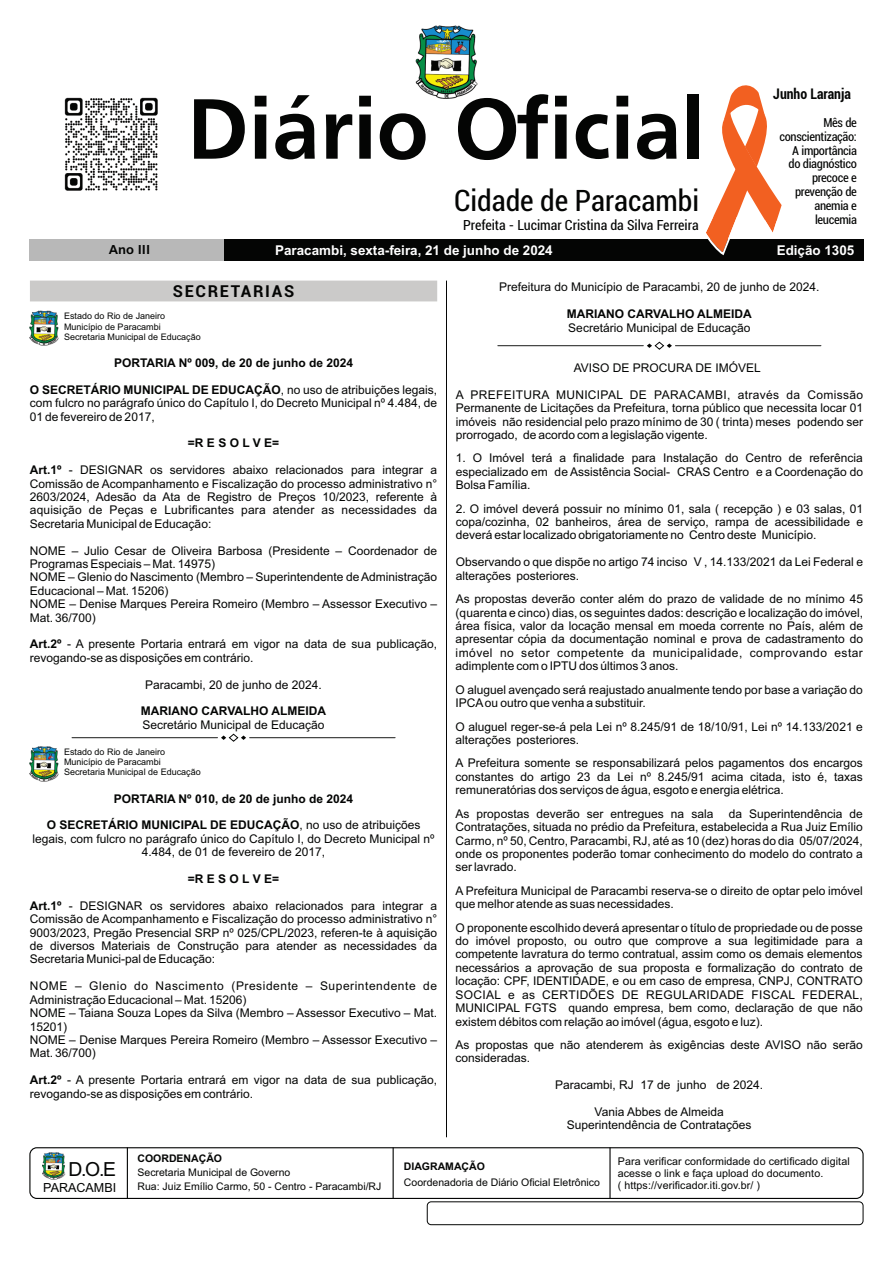
<style>
.page{position:relative;width:893px;height:1263px;background:#fff}
.page>*{position:absolute;margin:0;border:0;box-sizing:border-box;transform-origin:0 0}
.t1{font:700 89.25px "Frutiger";color:#040504}
.t2{font:condensed 29.7px "Roboto";color:#040504}
.t3{font:19.35px "Arial";color:#040504}
.t4{font:700 16.5px "Roboto";letter-spacing:.1em;color:#040504}
.t5{font:700 condensed 14.85px "Roboto";color:#040504;scale:.94 1}
.t6{font:condensed 14.1px "Roboto";color:#040504}
.t7{font:700 13.5px "Arial";color:#fff}
.t8{font:700 13.5px "Frutiger";color:#040504}
.t9{font:12.6px "Arial";color:#040504}
.t10{font:condensed 12.45px/13.8px "Roboto";letter-spacing:-.025em;color:#040504;text-align:right}
.t11{font:12px/13.4px "Arial";color:#040504;text-align:justify}
.t12{font:700 12px "Arial";color:#040504}
.t13{font:10.65px/11.9px "Arial";letter-spacing:.01em;color:#040504}
.t14{font:10.5px/13.8px "Arial";color:#040504}
.t15{font:700 10.5px "Arial";color:#040504}
.t16{font:9px/10.1px "Arial";color:#040504}
.s1{font-weight:700}
</style>
<div class="page">
<img style="left:42px;top:1152px;width:23px;height:28px">
<div style="left:29px;top:1147px;width:835px;height:52px;border:1px solid #040504;border-radius:7px"></div>
<hr style="left:609px;top:1147px;width:2px;height:52px;background:#040504">
<hr style="left:127px;top:1147px;width:1px;height:52px;background:#040504">
<hr style="left:393px;top:1147px;width:1px;height:52px;background:#040504">
<div style="left:427px;top:1202px;width:436px;height:23px;border:1px solid #040504;border-radius:4px"></div>
<hr style="left:446px;top:281px;width:1px;height:856px;background:#040504">
<div style="left:30px;top:281px;width:407px;height:20px;background:#cbcac9"></div>
<img style="left:416px;top:25px;width:61px;height:74px">
<img style="left:64px;top:97px;width:94px;height:94px">
<div style="left:224px;top:239px;width:639px;height:22px;background:#040504"></div>
<div style="left:30px;top:239px;width:194px;height:22px;background:#b8b8b8"></div>
<hr style="left:498px;top:345px;width:145px;height:1px;background:#040504">
<hr style="left:675px;top:345px;width:146px;height:1px;background:#040504">
<svg style="left:647px;top:341px;width:25px;height:9px"></svg>
<svg style="left:706px;top:85px;width:76px;height:171px"></svg>
<img style="left:30px;top:311px;width:28px;height:34px">
<hr style="left:72px;top:737px;width:145px;height:1px;background:#040504">
<hr style="left:250px;top:737px;width:145px;height:1px;background:#040504">
<svg style="left:221px;top:733px;width:25px;height:9px"></svg>
<img style="left:30px;top:746px;width:28px;height:35px">
<h1 class="t1" style="left:187px;top:94px;width:519px">Diário Oficial</h1>
<h2 class="t2" style="left:454px;top:189px;width:247px">Cidade de Paracambi</h2>
<p class="t6" style="left:463px;top:219px;width:237px">Prefeita - Lucimar Cristina da Silva Ferreira</p>
<p class="t5" style="left:773px;top:88px;width:84px">Junho Laranja</p>
<p class="t10" style="left:779px;top:117px;width:79px">Mês de conscientização:<br>A importância do diagnóstico precoce e prevenção de anemia e leucemia</p>
<p class="t8" style="left:109px;top:244px;width:43px">Ano III</p>
<p class="t8" style="left:111px;top:244px;width:35px">Ano I</p>
<p class="t7" style="left:275px;top:245px;width:279px">Paracambi, sexta-feira, 21 de junho de 2024</p>
<p class="t7" style="left:777px;top:245px;width:79px">Edição 1305</p>
<h3 class="t4" style="left:173px;top:284px;width:123px">SECRETARIAS</h3>
<p class="t16" style="left:64px;top:312px;width:138px">Estado do Rio de Janeiro<br>Município de Paracambi<br>Secretaria Municipal de Educação</p>
<p class="t12" style="left:114px;top:358px;width:241px">PORTARIA Nº 009, de 20 de junho de 2024</p>
<p class="t11" style="left:30px;top:384px;width:409px"><span class="s1">O SECRETÁRIO MUNICIPAL DE EDUCAÇÃO</span>, no uso de atribuições legais, com fulcro no parágrafo único do Capítulo I, do Decreto Municipal nº 4.484, de 01 de fevereiro de 2017,</p>
<p class="t12" style="left:188px;top:439px;width:93px">=R E S O L V E=</p>
<p class="t11" style="left:30px;top:464px;width:409px"><span class="s1">Art.1º</span> - DESIGNAR os servidores abaixo relacionados para integrar a Comissão de Acompanhamento e Fiscalização do processo administrativo n° 2603/2024, Adesão da Ata de Registro de Preços 10/2023, referente à aquisição de Peças e Lubrificantes para atender as necessidades da Secretaria Municipal de Educação:</p>
<p class="t11" style="left:30px;top:545px;width:409px;text-align:left">NOME – Julio Cesar de Oliveira Barbosa (Presidente – Coordenador de Programas Especiais – Mat. 14975)<br>NOME – Glenio do Nascimento (Membro – Superintendente de Administração Educacional – Mat. 15206)<br>NOME – Denise Marques Pereira Romeiro (Membro – Assessor Executivo – Mat. 36/700)</p>
<p class="t11" style="left:30px;top:639px;width:409px"><span class="s1">Art.2º</span> - A presente Portaria entrará em vigor na data de sua publicação, revogando-se as disposições em contrário.</p>
<p class="t11" style="left:145px;top:679px;width:178px">Paracambi, 20 de junho de 2024.</p>
<p class="t12" style="left:141px;top:707px;width:187px">MARIANO CARVALHO ALMEIDA</p>
<p class="t11" style="left:142px;top:719px;width:184px">Secretário Municipal de Educação</p>
<p class="t16" style="left:64px;top:748px;width:138px">Estado do Rio de Janeiro<br>Município de Paracambi<br>Secretaria Municipal de Educação</p>
<p class="t12" style="left:114px;top:794px;width:241px">PORTARIA Nº 010, de 20 de junho de 2024</p>
<p class="t11" style="left:33px;top:820px;width:403px;text-align:center"><span class="s1">O SECRETÁRIO MUNICIPAL DE EDUCAÇÃO</span>, no uso de atribuições legais, com fulcro no parágrafo único do Capítulo I, do Decreto Municipal nº<br>4.484, de 01 de fevereiro de 2017,</p>
<p class="t12" style="left:188px;top:874px;width:93px">=R E S O L V E=</p>
<p class="t11" style="left:30px;top:900px;width:409px"><span class="s1">Art.1º</span> - DESIGNAR os servidores abaixo relacionados para integrar a Comissão de Acompanhamento e Fiscalização do processo administrativo n° 9003/2023, Pregão Presencial SRP nº 025/CPL/2023, referen-te à aquisição de diversos Materiais de Construção para atender as necessidades da Secretaria Munici-pal de Educação:</p>
<p class="t11" style="left:30px;top:980px;width:409px;text-align:left">NOME – Glenio do Nascimento (Presidente – Superintendente de Administração Educacional – Mat. 15206)<br>NOME – Taiana Souza Lopes da Silva (Membro – Assessor Executivo – Mat.<br>15201)<br>NOME – Denise Marques Pereira Romeiro (Membro – Assessor Executivo – Mat. 36/700)</p>
<p class="t11" style="left:30px;top:1074px;width:409px"><span class="s1">Art.2º</span> - A presente Portaria entrará em vigor na data de sua publicação, revogando-se as disposições em contrário.</p>
<p class="t11" style="left:499px;top:282px;width:322px">Prefeitura do Município de Paracambi, 20 de junho de 2024.</p>
<p class="t12" style="left:567px;top:309px;width:187px">MARIANO CARVALHO ALMEIDA</p>
<p class="t11" style="left:568px;top:322px;width:184px">Secretário Municipal de Educação</p>
<p class="t11" style="left:574px;top:362px;width:189px">AVISO DE PROCURA DE IMÓVEL</p>
<p class="t11" style="left:456px;top:389px;width:409px">A PREFEITURA MUNICIPAL DE PARACAMBI, através da Comissão Permanente de Licitações da Prefeitura, torna público que necessita locar 01 imóveis não residencial pelo prazo mínimo de 30 ( trinta) meses podendo ser prorrogado, de acordo com a legislação vigente.</p>
<p class="t11" style="left:456px;top:453px;width:409px">1. O Imóvel terá a finalidade para Instalação do Centro de referência especializado em de Assistência Social- CRAS Centro e a Coordenação do Bolsa Família.</p>
<p class="t11" style="left:456px;top:503px;width:409px">2. O imóvel deverá possuir no mínimo 01, sala ( recepção ) e 03 salas, 01 copa/cozinha, 02 banheiros, área de serviço, rampa de acessibilidade e deverá estar localizado obrigatoriamente no Centro deste Município.</p>
<p class="t11" style="left:456px;top:556px;width:409px">Observando o que dispõe no artigo 74 inciso V , 14.133/2021 da Lei Federal e alterações posteriores.</p>
<p class="t11" style="left:456px;top:593px;width:409px">As propostas deverão conter além do prazo de validade de no mínimo 45 (quarenta e cinco) dias, os seguintes dados: descrição e localização do imóvel, área física, valor da locação mensal em moeda corrente no País, além de apresentar cópia da documentação nominal e prova de cadastramento do imóvel no setor competente da municipalidade, comprovando estar adimplente com o IPTU dos últimos 3 anos.</p>
<p class="t11" style="left:456px;top:684px;width:409px">O aluguel avençado será reajustado anualmente tendo por base a variação do<br>IPCAou outro que venha a substituir.</p>
<p class="t11" style="left:456px;top:721px;width:409px">O aluguel reger-se-á pela Lei nº 8.245/91 de 18/10/91, Lei nº 14.133/2021 e alterações posteriores.</p>
<p class="t11" style="left:456px;top:758px;width:409px">A Prefeitura somente se responsabilizará pelos pagamentos dos encargos constantes do artigo 23 da Lei nº 8.245/91 acima citada, isto é, taxas remuneratórias dos serviços de água, esgoto e energia elétrica.</p>
<p class="t11" style="left:456px;top:808px;width:259px">As propostas deverão ser entregues na sala</p>
<p class="t11" style="left:456px;top:808px;width:409px;text-indent:273px">da Superintendência de Contratações, situada no prédio da Prefeitura, estabelecida a Rua Juiz Emílio Carmo, nº 50, Centro, Paracambi, RJ, até as 10 (dez) horas do dia 05/07/2024, onde os proponentes poderão tomar conhecimento do modelo do contrato a ser lavrado.</p>
<p class="t11" style="left:456px;top:885px;width:409px">A Prefeitura Municipal de Paracambi reserva-se o direito de optar pelo imóvel que melhor atende as suas necessidades.</p>
<p class="t11" style="left:456px;top:922px;width:409px">O proponente escolhido deverá apresentar o título de propriedade ou de posse do imóvel proposto, ou outro que comprove a sua legitimidade para a competente lavratura do termo contratual, assim como os demais elementos necessários a aprovação de sua proposta e formalização do contrato de locação: CPF, IDENTIDADE, e ou em caso de empresa, CNPJ, CONTRATO SOCIAL e as CERTIDÕES DE REGULARIDADE FISCAL FEDERAL, MUNICIPAL FGTS quando empresa, bem como, declaração de que não existem débitos com relação ao imóvel (água, esgoto e luz).</p>
<p class="t11" style="left:456px;top:1039px;width:409px">As propostas que não atenderem às exigências deste AVISO não serão consideradas.</p>
<p class="t11" style="left:555px;top:1079px;width:210px">Paracambi, RJ 17 de junho de 2024.</p>
<p class="t11" style="left:567px;top:1106px;width:186px;text-align:center">Vania Abbes de Almeida<br>Superintendência de Contratações</p>
<h3 class="t3" style="left:69px;top:1162px;width:49px">D.O.E</h3>
<p class="t9" style="left:43px;top:1182px;width:74px">PARACAMBI</p>
<p class="t15" style="left:137px;top:1155px;width:86px">COORDENAÇÃO</p>
<p class="t14" style="left:137px;top:1166px;width:245px">Secretaria Municipal de Governo<br>Rua: Juiz Emílio Carmo, 50 - Centro - Paracambi/RJ</p>
<p class="t15" style="left:404px;top:1162px;width:83px">DIAGRAMAÇÃO</p>
<p class="t14" style="left:404px;top:1176px;width:198px">Coordenadoria de Diário Oficial Eletrônico</p>
<p class="t13" style="left:618px;top:1156px;width:233px">Para verificar conformidade do certificado digital acesse o link e faça upload do documento.<br>( https://verificador.iti.gov.br/ )</p>
</div>
